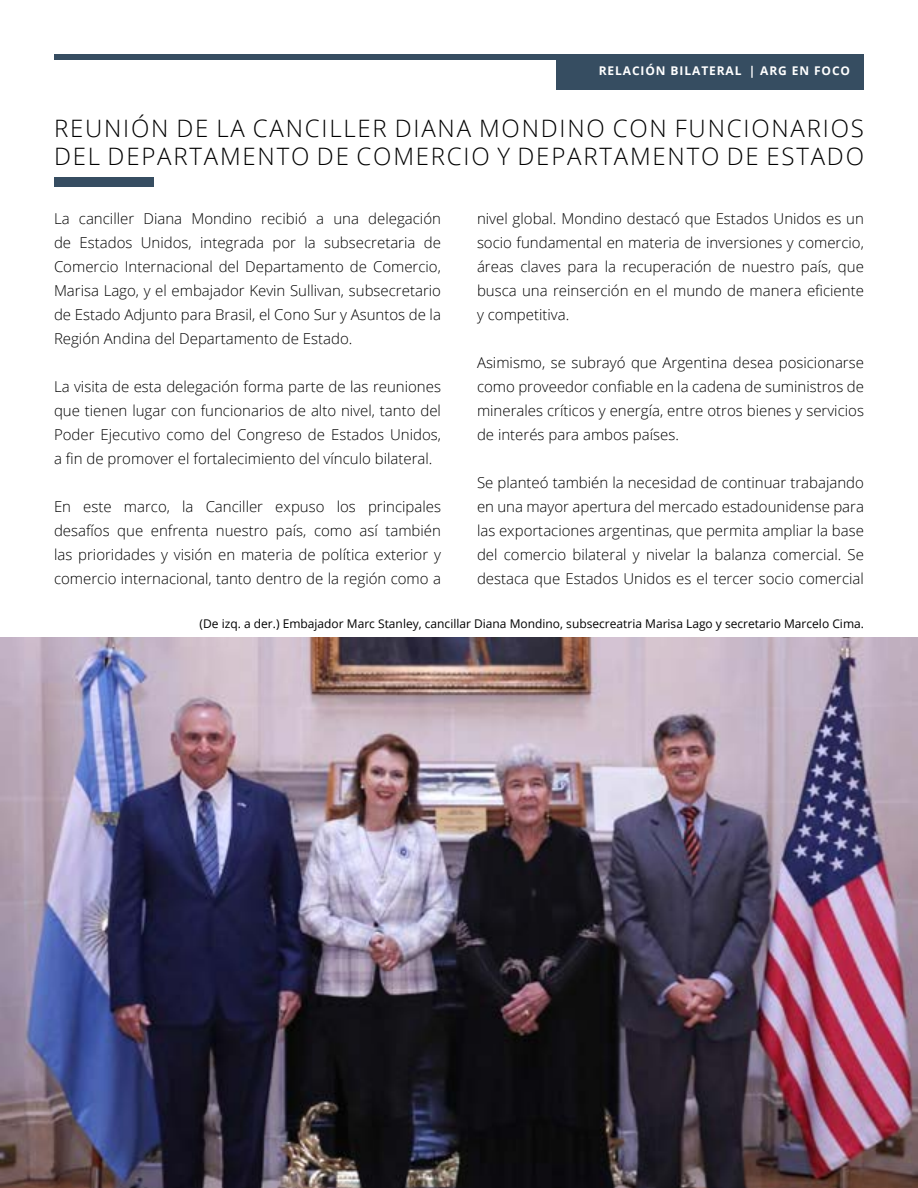
<style>
.page{position:relative;width:918px;height:1188px;background:#fff}
.page>*{position:absolute;margin:0;border:0;box-sizing:border-box;transform-origin:0 0}
.t1{font:300 24px/28.8px "Open Sans";letter-spacing:.075em;color:#000}
.t2{font:300 15px/24px "Open Sans";color:#000;text-align:justify}
.t3{font:12px "Open Sans";color:#000}
.t4{font:700 12px "Open Sans";letter-spacing:.075em;color:#fff}
</style>
<div class="page">
<div style="left:54px;top:54px;width:810px;height:5px;background:#364d61"></div>
<div style="left:556px;top:54px;width:308px;height:36px;background:#364d61"></div>
<img style="left:0;top:637px;width:918px;height:551px">
<div style="left:54px;top:177px;width:100px;height:10px;background:#364d61"></div>
<p class="t4" style="left:599px;top:62px;width:120px">RELACIÓN BILATERA</p>
<p class="t4" style="left:735px;top:62px;width:117px">L | ARG EN FOCO</p>
<h1 class="t1" style="left:54px;top:113px;width:812px">REUNIÓN DE LA CANCILLER DIANA MONDINO CON FUNCIONARIOS<br>DEL DEPARTAMENTO DE COMERCIO Y DEPARTAMENTO DE ESTADO</h1>
<p class="t2" style="left:54px;top:206px;width:389px">La canciller Diana Mondino recibió a una delegación de Estados Unidos, integrada por la subsecretaria de Comercio Internacional del Departamento de Comercio, Marisa Lago, y el embajador Kevin Sullivan, subsecretario de Estado Adjunto para Brasil, el Cono Sur y Asuntos de la Región Andina del Departamento de Estado.</p>
<p class="t2" style="left:54px;top:374px;width:389px">La visita de esta delegación forma parte de las reuniones que tienen lugar con funcionarios de alto nivel, tanto del Poder Ejecutivo como del Congreso de Estados Unidos, a fin de promover el fortalecimiento del vínculo bilateral.</p>
<p class="t2" style="left:54px;top:494px;width:389px">En este marco, la Canciller expuso los principales desafíos que enfrenta nuestro país, como así también las prioridades y visión en materia de política exterior y comercio internacional, tanto dentro de la región como a</p>
<p class="t2" style="left:477px;top:206px;width:389px">nivel global. Mondino destacó que Estados Unidos es un socio fundamental en materia de inversiones y comercio, áreas claves para la recuperación de nuestro país, que busca una reinserción en el mundo de manera eficiente y competitiva.</p>
<p class="t2" style="left:477px;top:350px;width:389px">Asimismo, se subrayó que Argentina desea posicionarse como proveedor confiable en la cadena de suministros de minerales críticos y energía, entre otros bienes y servicios de interés para ambos países.</p>
<p class="t2" style="left:477px;top:470px;width:389px">Se planteó también la necesidad de continuar trabajando en una mayor apertura del mercado estadounidense para las exportaciones argentinas, que permita ampliar la base del comercio bilateral y nivelar la balanza comercial. Se destaca que Estados Unidos es el tercer socio comercial</p>
<p class="t3" style="left:200px;top:616px;width:666px">(De izq. a der.) Embajador Marc Stanley, cancillar Diana Mondino, subsecreatria Marisa Lago y secretario Marcelo Cima.</p>
</div>
